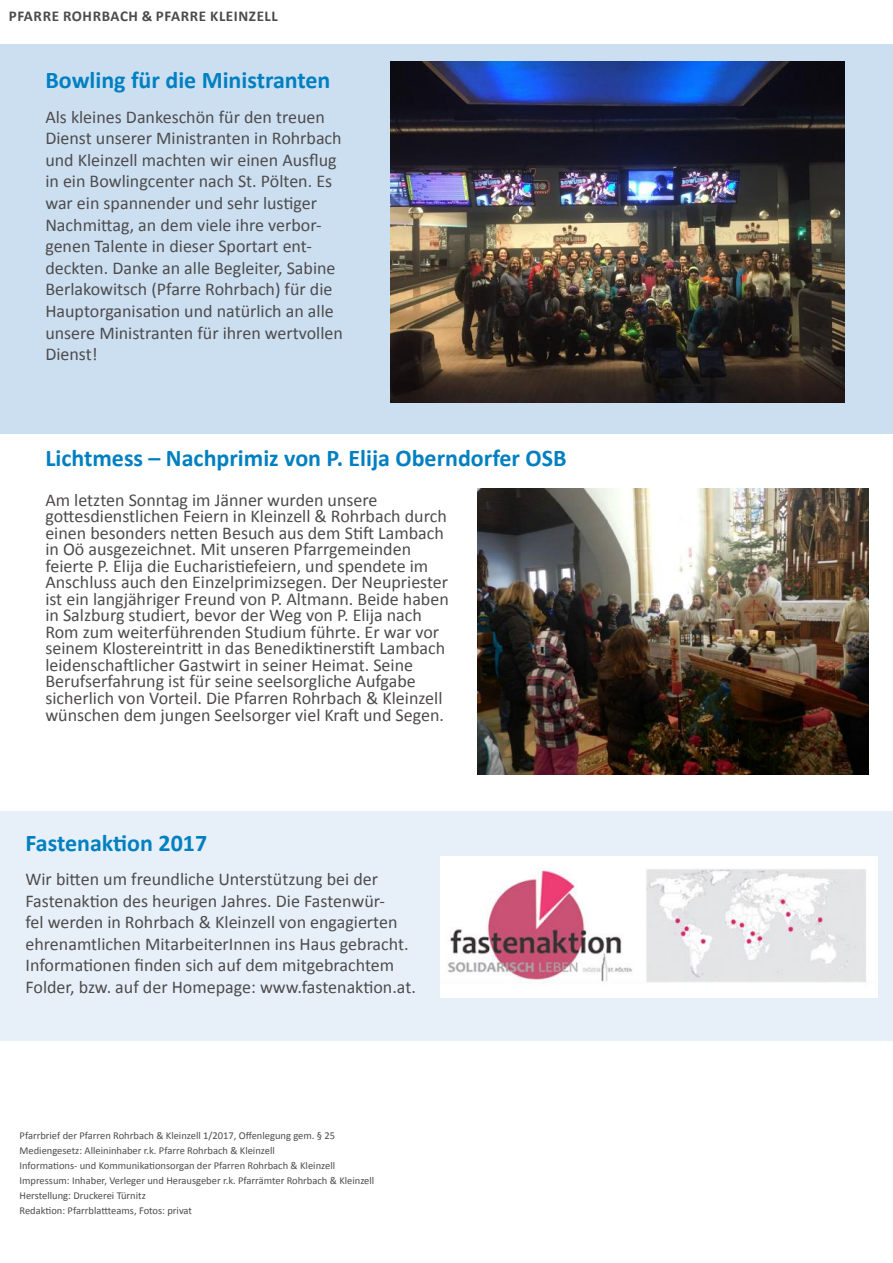
<style>
.page{position:relative;width:893px;height:1263px;background:#fff}
.page>*{position:absolute;margin:0;border:0;box-sizing:border-box;transform-origin:0 0}
.t1{font:700 24px "Calibri";color:#0080c1}
.t2{font:18px/21.6px "Calibri";color:#4e4b4c}
.t3{font:700 15px "Calibri";letter-spacing:.04em;color:#4e4b4c}
.t4{font:10.5px/15px "Calibri";color:#4e4b4c}
</style>
<div class="page">
<div style="left:0;top:44px;width:893px;height:389px;background:#cbdff1"></div>
<div style="left:0;top:811px;width:893px;height:230px;background:#e7f0f9"></div>
<img style="left:390px;top:62px;width:454px;height:340px">
<img style="left:440px;top:856px;width:438px;height:141px">
<img style="left:478px;top:488px;width:390px;height:286px">
<p class="t3" style="left:9px;top:6px;width:271px">PFARRE ROHRBACH &amp; PFARRE KLEINZELL</p>
<h1 class="t1" style="left:45px;top:65px;width:287px">Bowling für die Ministranten</h1>
<p class="t2" style="left:45px;top:106px;width:299px">Als kleines Dankeschön für den treuen Dienst unserer Ministranten in Rohrbach und Kleinzell machten wir einen Ausflug in ein Bowlingcenter nach St. Pölten. Es war ein spannender und sehr lustiger Nachmittag, an dem viele ihre verbor&shy;genen Talente in dieser Sportart ent&shy;deckten. Danke an alle Begleiter, Sabine Berlakowitsch (Pfarre Rohrbach) für die Hauptorganisation und natürlich an alle unsere Ministranten für ihren wertvollen Dienst!</p>
<h1 class="t1" style="left:45px;top:443px;width:523px">Lichtmess – Nachprimiz von P. Elija Oberndorfer OSB</h1>
<p class="t2" style="left:45px;top:492px;width:405px;line-height:16.5px">Am letzten Sonntag im Jänner wurden unsere gottesdienstlichen Feiern in Kleinzell &amp; Rohrbach durch einen besonders netten Besuch aus dem Stift Lambach in Oö ausgezeichnet. Mit unseren Pfarrgemeinden feierte P. Elija die Eucharistiefeiern, und spendete im Anschluss auch den Einzelprimizsegen. Der Neupriester ist ein langjähriger Freund von P. Altmann. Beide haben in Salzburg studiert, bevor der Weg von P. Elija nach Rom zum weiterführenden Studium führte. Er war vor seinem Klostereintritt in das Benediktinerstift Lambach leidenschaftlicher Gastwirt in seiner Heimat. Seine Berufserfahrung ist für seine seelsorgliche Aufgabe sicherlich von Vorteil. Die Pfarren Rohrbach &amp; Kleinzell wünschen dem jungen Seelsorger viel Kraft und Segen.</p>
<h1 class="t1" style="left:26px;top:827px;width:183px">Fastenaktion 2017</h1>
<p class="t2" style="left:26px;top:868px;width:392px">Wir bitten um freundliche Unterstützung bei der Fastenaktion des heurigen Jahres. Die Fastenwür-<br>fel werden in Rohrbach &amp; Kleinzell von engagierten ehrenamtlichen MitarbeiterInnen ins Haus gebracht.<br>Informationen finden sich auf dem mitgebrachtem Folder, bzw. auf der Homepage: www.fastenaktion.at.</p>
<p class="t4" style="left:20px;top:1128px;width:356px">Pfarrbrief der Pfarren Rohrbach &amp; Kleinzell 1/2017, Offenlegung gem. § 25<br>Mediengesetz: Alleininhaber r.k. Pfarre Rohrbach &amp; Kleinzell<br>Informations- und Kommunikationsorgan der Pfarren Rohrbach &amp; Kleinzell Impressum: Inhaber, Verleger und Herausgeber r.k. Pfarrämter Rohrbach &amp; Kleinzell Herstellung: Druckerei Türnitz<br>Redaktion: Pfarrblattteams, Fotos: privat</p>
</div>
